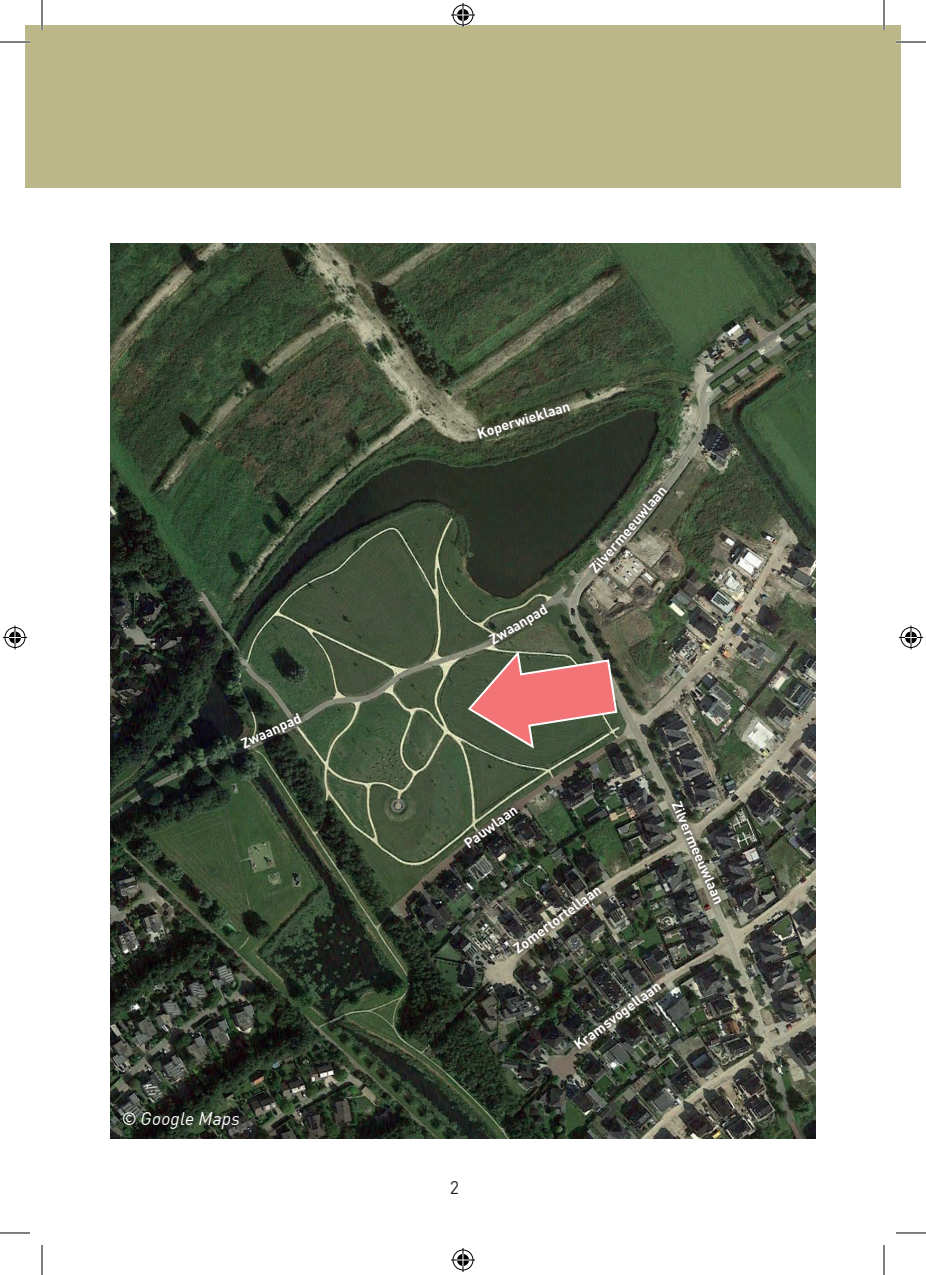
<style>
.page{position:relative;width:926px;height:1275px;background:#fff}
.page>*{position:absolute;margin:0;border:0;box-sizing:border-box;transform-origin:0 0}
.t1{font:italic 18px "DIN";letter-spacing:.01em;color:#fff}
.t2{font:18px "DIN";color:#231f20}
.t3{font:700 14px "DIN";color:#fff}
</style>
<div class="page">
<div style="left:25px;top:25px;width:859px;height:163px;background:#bcb789"></div>
<div style="left:884px;top:25px;width:17px;height:163px;background:#bcb789"></div>
<img style="left:110px;top:243px;width:706px;height:895px">
<svg style="left:466px;top:649px;width:152px;height:101px;background:#9f6d63"></svg>
<svg style="left:235px;top:707px;width:72px;height:46px;background:#394234"></svg>
<svg style="left:483px;top:599px;width:70px;height:51px;background:#535c48"></svg>
<svg style="left:584px;top:481px;width:88px;height:98px;background:#5c6050"></svg>
<svg style="left:472px;top:398px;width:104px;height:46px;background:#444c38"></svg>
<svg style="left:666px;top:796px;width:60px;height:114px;background:#5c5e53"></svg>
<svg style="left:459px;top:801px;width:64px;height:52px;background:#414538"></svg>
<svg style="left:507px;top:881px;width:100px;height:78px;background:#4b4c42"></svg>
<svg style="left:568px;top:978px;width:99px;height:76px;background:#40433b"></svg>
<hr style="left:0;top:41px;width:30px;height:2px;background:#fff">
<hr style="left:896px;top:41px;width:30px;height:2px;background:#fff">
<hr style="left:41px;top:0;width:2px;height:30px;background:#fff">
<hr style="left:883px;top:0;width:2px;height:30px;background:#fff">
<hr style="left:0;top:42px;width:30px;height:1px;background:#000">
<hr style="left:896px;top:42px;width:30px;height:1px;background:#000">
<hr style="left:0;top:1232px;width:30px;height:1px;background:#000">
<hr style="left:896px;top:1232px;width:30px;height:1px;background:#000">
<hr style="left:42px;top:0;width:1px;height:30px;background:#000">
<hr style="left:42px;top:1245px;width:1px;height:30px;background:#000">
<hr style="left:884px;top:0;width:1px;height:30px;background:#000">
<hr style="left:884px;top:1245px;width:1px;height:30px;background:#000">
<svg style="left:451px;top:3px;width:24px;height:24px"></svg>
<svg style="left:451px;top:1248px;width:24px;height:24px"></svg>
<svg style="left:3px;top:625px;width:24px;height:24px"></svg>
<svg style="left:899px;top:625px;width:24px;height:24px"></svg>
<p class="t3" style="left:238px;top:736px;width:66px;rotate:-25deg">Zwaanpad</p>
<p class="t1" style="left:121px;top:1107px;width:120px">© Google Maps</p>
<p class="t3" style="left:475px;top:425px;width:98px;rotate:-17deg">Koperwieklaan</p>
<p class="t3" style="left:486px;top:633px;width:66px;rotate:-31deg">Zwaanpad</p>
<p class="t3" style="left:586px;top:565px;width:112px;rotate:-50deg">Zilvermeeuwlaan</p>
<p class="t3" style="left:460px;top:838px;width:64px;rotate:-37deg">Pauwlaan</p>
<p class="t3" style="left:510px;top:943px;width:107px;rotate:-37deg">Zomertortellaan</p>
<p class="t3" style="left:570px;top:1039px;width:106px;rotate:-37deg">Kramsvogellaan</p>
<p class="t3" style="left:685px;top:798px;width:112px;rotate:67deg">Zilvermeeuwlaan</p>
<p class="t2" style="left:450px;top:1176px;width:11px">2</p>
</div>
